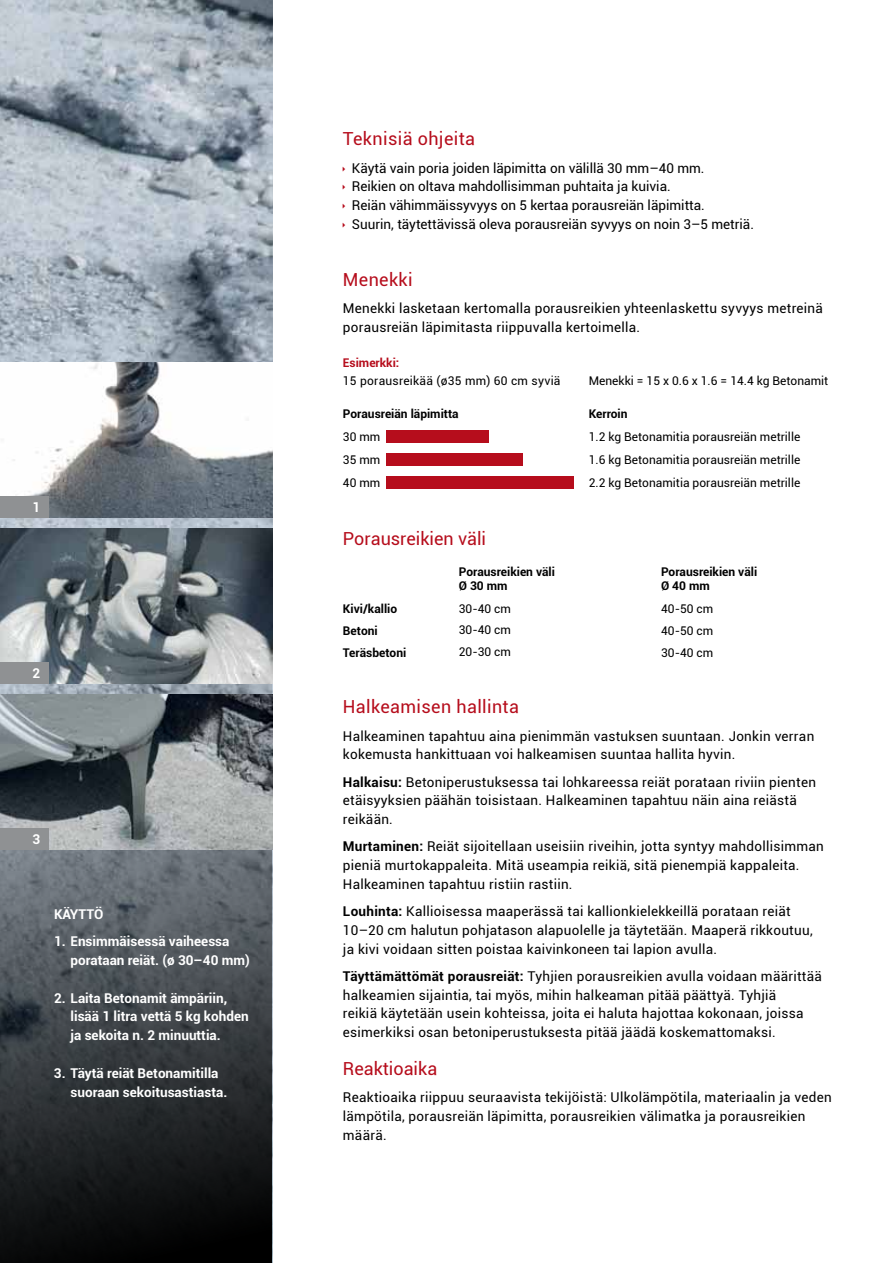
<style>
.page{position:relative;width:893px;height:1263px;background:#fff}
.page>*{position:absolute;margin:0;border:0;box-sizing:border-box;transform-origin:0 0}
.t1{font:18px "Roboto";letter-spacing:.02em;color:#b60d1c}
.t2{font:18px "Roboto";color:#b60d1c}
.t3{font:13.5px/18.8px "Roboto";letter-spacing:.02em;color:#000}
.t4{font:13.5px/18.8px "Roboto";color:#000}
.t5{font:700 13.5px/18.8px "Roboto";color:#fff}
.t6{font:12px/23.4px "Roboto";color:#000;text-align:justify}
.t7{font:700 12px/14.4px "Roboto";color:#000}
.t8{font:12px "Roboto";letter-spacing:.02em;color:#000}
.t9{font:700 12px "Roboto";color:#b60d1c}
.s1{font-weight:700}
</style>
<div class="page">
<svg style="left:0;top:0;width:272px;height:1263px;background:#6a7178"></svg>
<img style="left:0;top:528px;width:272px;height:156px">
<img style="left:0;top:362px;width:272px;height:156px">
<img style="left:0;top:694px;width:272px;height:155px">
<div style="left:387px;top:430px;width:102px;height:12px;background:#b60d1c"></div>
<div style="left:387px;top:453px;width:136px;height:13px;background:#b60d1c"></div>
<div style="left:387px;top:476px;width:187px;height:13px;background:#b60d1c"></div>
<div style="left:0;top:496px;width:49px;height:22px;background:#8f9193"></div>
<div style="left:0;top:662px;width:49px;height:22px;background:#8f9193"></div>
<div style="left:0;top:828px;width:49px;height:21px;background:#8f9193"></div>
<p class="t5" style="left:33px;top:497px;width:9px">1</p>
<p class="t5" style="left:33px;top:663px;width:9px">2</p>
<p class="t5" style="left:33px;top:829px;width:9px">3</p>
<p class="t5" style="left:54px;top:904px;width:51px">Käyttö</p>
<p class="t5" style="left:70px;top:932px;width:181px;text-indent:-16px">1. Ensimmäisessä vaiheessa porataan reiät. (ø 30–40 mm)</p>
<p class="t5" style="left:70px;top:988px;width:180px;text-indent:-16px">2. Laita Betonamit ämpäriin, lisää 1 litra vettä 5 kg kohden ja sekoita n. 2 minuuttia.</p>
<p class="t5" style="left:70px;top:1063px;width:158px;text-indent:-16px">3. Täytä reiät Betonamitilla suoraan sekoitusastiasta.</p>
<h1 class="t1" style="left:343px;top:126px;width:134px">Teknisiä ohjeita</h1>
<p class="t4" style="left:352px;top:158px;width:404px">Käytä vain poria joiden läpimitta on välillä 30 mm–40 mm.<br>Reikien on oltava mahdollisimman puhtaita ja kuivia.<br>Reiän vähimmäissyvyys on 5 kertaa porausreiän läpimitta.<br>Suurin, täytettävissä oleva porausreiän syvyys on noin 3–5 metriä.</p>
<h1 class="t1" style="left:343px;top:267px;width:71px">Menekki</h1>
<p class="t3" style="left:343px;top:298px;width:481px">Menekki lasketaan kertomalla porausreikien yhteenlaskettu syvyys metreinä porausreiän läpimitasta riippuvalla kertoimella.</p>
<p class="t9" style="left:343px;top:354px;width:58px">Esimerkki:</p>
<p class="t8" style="left:343px;top:372px;width:219px">15 porausreikää (ø35 mm) 60 cm syviä</p>
<p class="t7" style="left:343px;top:406px;width:117px">Porausreiän läpimitta</p>
<p class="t6" style="left:343px;top:424px;width:39px">30 mm 35 mm 40 mm</p>
<h1 class="t2" style="left:343px;top:526px;width:145px">Porausreikien väli</h1>
<p class="t6" style="left:589px;top:368px;width:241px">Menekki = 15 x 0.6 x 1.6 = 14.4 kg Betonamit</p>
<p class="t7" style="left:589px;top:406px;width:40px">Kerroin</p>
<p class="t6" style="left:589px;top:424px;width:213px">1.2 kg Betonamitia porausreiän metrille 1.6 kg Betonamitia porausreiän metrille 2.2 kg Betonamitia porausreiän metrille</p>
<p class="t7" style="left:459px;top:564px;width:98px">Porausreikien väli<br>Ø 30 mm</p>
<p class="t7" style="left:661px;top:564px;width:98px">Porausreikien väli<br>Ø 40 mm</p>
<p class="t7" style="left:343px;top:601px;width:56px">Kivi/kallio</p>
<p class="t6" style="left:661px;top:597px;width:54px">40-50 cm</p>
<p class="t7" style="left:343px;top:623px;width:36px">Betoni</p>
<p class="t6" style="left:661px;top:618px;width:54px">40-50 cm</p>
<p class="t7" style="left:343px;top:645px;width:65px">Teräsbetoni</p>
<p class="t6" style="left:661px;top:641px;width:54px">30-40 cm</p>
<p class="t6" style="left:459px;top:598px;width:54px;line-height:21.3px">30-40 cm 30-40 cm 20-30 cm</p>
<h1 class="t1" style="left:343px;top:694px;width:178px">Halkeamisen hallinta</h1>
<p class="t3" style="left:343px;top:726px;width:473px">Halkeaminen tapahtuu aina pienimmän vastuksen suuntaan. Jonkin verran kokemusta hankittuaan voi halkeamisen suuntaa hallita hyvin.</p>
<p class="t3" style="left:343px;top:772px;width:475px"><span class="s1">Halkaisu:</span> Betoniperustuksessa tai lohkareessa reiät porataan riviin pienten etäisyyksien päähän toisistaan. Halkeaminen tapahtuu näin aina reiästä reikään.</p>
<p class="t3" style="left:343px;top:837px;width:482px"><span class="s1">Murtaminen:</span> Reiät sijoitellaan useisiin riveihin, jotta syntyy mahdollisimman pieniä murtokappaleita. Mitä useampia reikiä, sitä pienempiä kappaleita.<br>Halkeaminen tapahtuu ristiin rastiin.</p>
<p class="t3" style="left:343px;top:901px;width:471px"><span class="s1">Louhinta:</span> Kallioisessa maaperässä tai kallionkielekkeillä porataan reiät<br>10–20 cm halutun pohjatason alapuolelle ja täytetään. Maaperä rikkoutuu, ja kivi voidaan sitten poistaa kaivinkoneen tai lapion avulla.</p>
<p class="t3" style="left:343px;top:966px;width:480px"><span class="s1">Täyttämättömät porausreiät:</span> Tyhjien porausreikien avulla voidaan määrittää halkeamien sijaintia, tai myös, mihin halkeaman pitää päättyä. Tyhjiä<br>reikiä käytetään usein kohteissa, joita ei haluta hajottaa kokonaan, joissa esimerkiksi osan betoniperustuksesta pitää jäädä koskemattomaksi.</p>
<h1 class="t2" style="left:343px;top:1056px;width:96px">Reaktioaika</h1>
<p class="t3" style="left:343px;top:1087px;width:490px">Reaktioaika riippuu seuraavista tekijöistä: Ulkolämpötila, materiaalin ja veden lämpötila, porausreiän läpimitta, porausreikien välimatka ja porausreikien määrä.</p>
</div>
